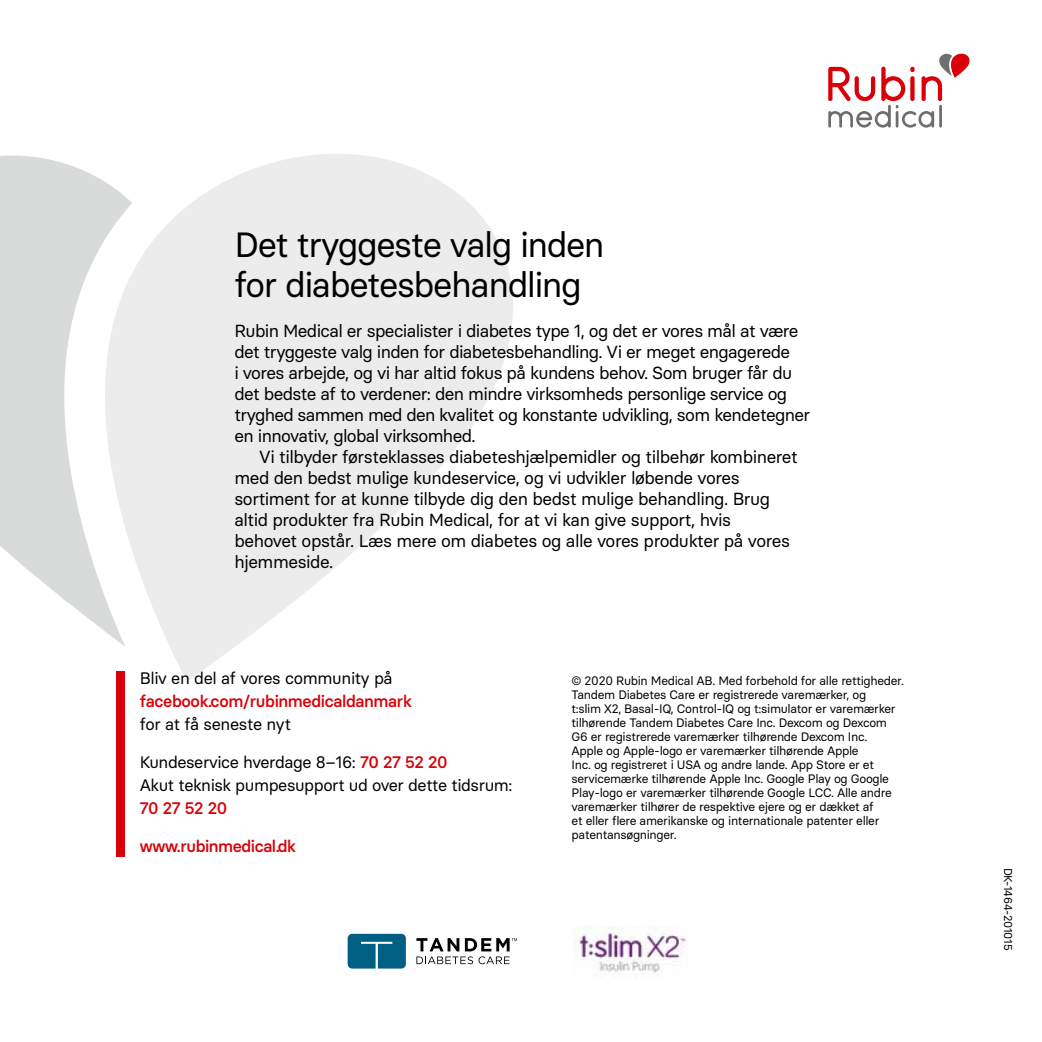
<style>
.page{position:relative;width:1042px;height:1042px;background:#fff}
.page>*{position:absolute;margin:0;border:0;box-sizing:border-box;transform-origin:0 0}
.t1{font:35px/40.2px "Basier Circle";letter-spacing:-.04em;color:#000}
.t2{font:17.5px/21px "Basier Circle";letter-spacing:-.035em;color:#000}
.t3{font:16.62px/22.8px "Basier Circle";letter-spacing:-.025em;color:#000}
.t4{font:500 16.62px "Basier Circle";letter-spacing:-.02em;color:#da0009}
.t5{font:12.25px/14px "Basier Circle";letter-spacing:-.025em;color:#000}
.t6{font:11.38px "Basier Circle";letter-spacing:-.03em;color:#000}
.s1{font-weight:500;color:#da0009}
</style>
<div class="page">
<div style="left:0;top:156px;width:37px;height:421px;background:#d9dada"></div>
<svg style="left:37px;top:154px;width:476px;height:527px;fill:#ececec"></svg>
<div style="left:117px;top:671px;width:8px;height:185px;background:#da0009"></div>
<svg style="left:828px;top:54px;width:142px;height:74px"></svg>
<hr style="left:939px;top:105px;width:3px;height:23px;background:#6e6e6e">
<img style="left:573px;top:927px;width:113px;height:48px">
<svg style="left:348px;top:934px;width:58px;height:34px;background:#116a8b"></svg>
<svg style="left:416px;top:938px;width:101px;height:26px"></svg>
<h1 class="t1" style="left:234px;top:223px;width:372px">Det tryggeste valg inden for diabetesbehandling</h1>
<p class="t2" style="left:234px;top:320px;width:577px">Rubin Medical er specialister i diabetes type 1, og det er vores mål at være det tryggeste valg inden for diabetesbehandling. Vi er meget engagerede<br>i vores arbejde, og vi har altid fokus på kundens behov. Som bruger får du det bedste af to verdener: den mindre virksomheds personlige service og tryghed sammen med den kvalitet og konstante udvikling, som kendetegner en innovativ, global virksomhed.</p>
<p class="t2" style="left:234px;top:446px;width:565px;text-indent:25px">Vi tilbyder førsteklasses diabeteshjælpemidler og tilbehør kombineret med den bedst mulige kundeservice, og vi udvikler løbende vores sortiment for at kunne tilbyde dig den bedst mulige behandling. Brug altid produkter fra Rubin Medical, for at vi kan give support, hvis behovet opstår. Læs mere om diabetes og alle vores produkter på vores hjemmeside.</p>
<p class="t3" style="left:140px;top:667px;width:255px">Bliv en del af vores community på</p>
<p class="t4" style="left:140px;top:691px;width:274px">facebook.com/rubinmedicaldanmark</p>
<p class="t3" style="left:140px;top:712px;width:153px">for at få seneste nyt</p>
<p class="t3" style="left:140px;top:751px;width:374px">Kundeservice hverdage 8–16: <span class="s1">70 27 52 20<br></span>Akut teknisk pumpesupport ud over dette tidsrum:</p>
<p class="t4" style="left:140px;top:797px;width:89px">70 27 52 20</p>
<p class="t4" style="left:140px;top:836px;width:158px">www.rubinmedical.dk</p>
<p class="t5" style="left:571px;top:673px;width:334px">© 2020 Rubin Medical AB. Med forbehold for alle rettigheder.<br>Tandem Diabetes Care er registrerede varemærker, og<br>t:slim X2, Basal-IQ, Control-IQ og t:simulator er varemærker tilhørende Tandem Diabetes Care Inc. Dexcom og Dexcom G6 er registrerede varemærker tilhørende Dexcom Inc.<br>Apple og Apple-logo er varemærker tilhørende Apple<br>Inc. og registreret i USA og andre lande. App Store er et servicemærke tilhørende Apple Inc. Google Play og Google Play-logo er varemærker tilhørende Google LCC. Alle andre varemærker tilhører de respektive ejere og er dækket af<br>et eller flere amerikanske og internationale patenter eller patentansøgninger.</p>
<p class="t6" style="left:1015px;top:867px;width:84px;rotate:90deg">DK-1464-201015</p>
</div>
